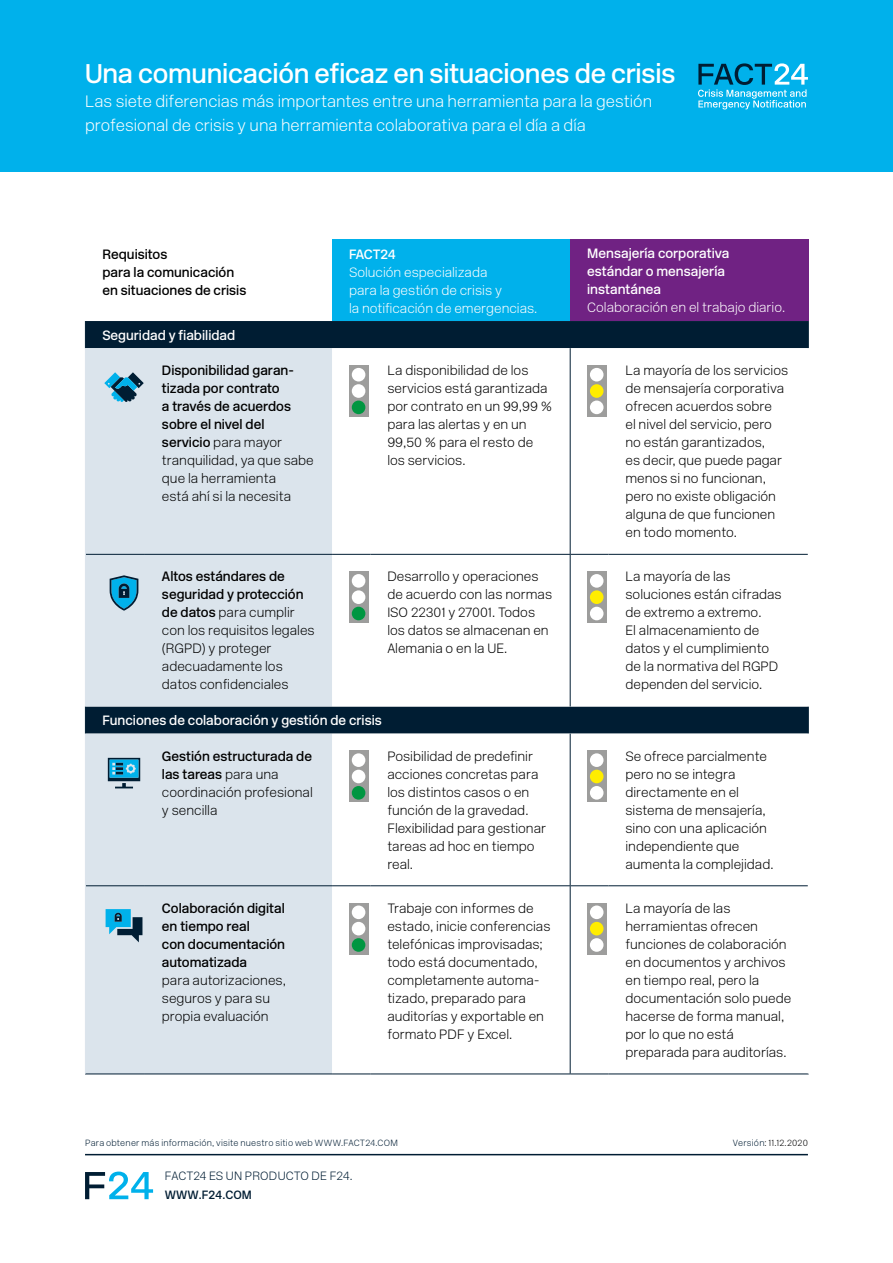
<style>
.page{position:relative;width:893px;height:1263px;background:#fff}
.page>*{position:absolute;margin:0;border:0;box-sizing:border-box;transform-origin:0 0}
.t1{font:500 27px "New Rail Alphabet";letter-spacing:-.01em;color:#fff}
.t2{font:16.5px/24px "New Rail Alphabet White";color:#fff}
.t3{font:13.5px/18px "New Rail Alphabet White";color:#000}
.t4{font:500 13.5px/18px "New Rail Alphabet";color:#000}
.t5{font:500 13.5px/18px "New Rail Alphabet";color:#fff}
.t6{font:13.5px/18px "New Rail Alphabet White";color:#fff}
.t7{font:12px "New Rail Alphabet White";letter-spacing:-.005em;color:#001d33}
.t8{font:500 12px "New Rail Alphabet";letter-spacing:.01em;color:#001d33}
.t9{font:9px "New Rail Alphabet White";letter-spacing:.025em;color:#001d33}
.t10{font:9px "New Rail Alphabet White";letter-spacing:.025em;color:#000}
.s1{font-family:"New Rail Alphabet";font-weight:500}
.s2{font-family:"New Rail Alphabet White";font-weight:400}
.s3{color:#001d33}
</style>
<div class="page">
<div style="left:0;top:0;width:893px;height:172px;background:#00b1eb"></div>
<svg style="left:698px;top:63px;width:110px;height:46px"></svg>
<hr style="left:85px;top:1154px;width:723px;height:1px;background:#001d33">
<svg style="left:85px;top:1171px;width:68px;height:28px"></svg>
<div style="left:332px;top:240px;width:238px;height:81px;background:#00b1eb"></div>
<div style="left:570px;top:240px;width:238px;height:81px;background:#702283"></div>
<div style="left:86px;top:321px;width:722px;height:27px;background:#001d33"></div>
<div style="left:86px;top:348px;width:246px;height:725px;background:#dbe4ec"></div>
<svg style="left:332px;top:348px;width:476px;height:725px"></svg>
<hr style="left:570px;top:348px;width:1px;height:206px;background:#001d33">
<hr style="left:570px;top:555px;width:1px;height:151px;background:#001d33">
<hr style="left:570px;top:734px;width:1px;height:151px;background:#001d33">
<hr style="left:570px;top:886px;width:1px;height:187px;background:#001d33">
<hr style="left:86px;top:885px;width:59px;height:1px;background:#001d33">
<hr style="left:145px;top:885px;width:187px;height:1px;background:#001d33">
<hr style="left:332px;top:885px;width:38px;height:1px;background:#001d33">
<hr style="left:370px;top:885px;width:200px;height:1px;background:#001d33">
<hr style="left:570px;top:885px;width:38px;height:1px;background:#001d33">
<hr style="left:608px;top:885px;width:200px;height:1px;background:#001d33">
<hr style="left:86px;top:554px;width:59px;height:1px;background:#001d33">
<hr style="left:145px;top:554px;width:187px;height:1px;background:#001d33">
<hr style="left:332px;top:554px;width:38px;height:1px;background:#001d33">
<hr style="left:370px;top:554px;width:200px;height:1px;background:#001d33">
<hr style="left:570px;top:554px;width:38px;height:1px;background:#001d33">
<hr style="left:608px;top:554px;width:200px;height:1px;background:#001d33">
<svg style="left:85px;top:321px;width:1px;height:27px"></svg>
<svg style="left:808px;top:321px;width:1px;height:27px"></svg>
<svg style="left:85px;top:706px;width:1px;height:28px"></svg>
<svg style="left:808px;top:706px;width:1px;height:28px"></svg>
<hr style="left:85px;top:1073px;width:60px;height:1px;background:#001d33">
<hr style="left:145px;top:1073px;width:187px;height:1px;background:#001d33">
<hr style="left:332px;top:1073px;width:38px;height:1px;background:#001d33">
<hr style="left:370px;top:1073px;width:200px;height:1px;background:#001d33">
<hr style="left:570px;top:1073px;width:38px;height:1px;background:#001d33">
<hr style="left:608px;top:1073px;width:201px;height:1px;background:#001d33">
<hr style="left:85px;top:348px;width:1px;height:206px;background:#dbe4ec">
<hr style="left:85px;top:554px;width:1px;height:152px;background:#dbe4ec">
<hr style="left:85px;top:734px;width:1px;height:152px;background:#dbe4ec">
<hr style="left:85px;top:886px;width:1px;height:187px;background:#dbe4ec">
<hr style="left:808px;top:240px;width:1px;height:81px;background:#702283">
<svg style="left:104px;top:372px;width:40px;height:30px"></svg>
<svg style="left:349px;top:365px;width:19px;height:52px"></svg>
<div style="left:352px;top:384px;width:13px;height:14px;background:#fff;border-radius:50%"></div>
<div style="left:352px;top:368px;width:13px;height:13px;background:#fff;border-radius:50%"></div>
<div style="left:352px;top:401px;width:13px;height:13px;background:#009641;border-radius:50%"></div>
<div style="left:587px;top:365px;width:19px;height:52px;background:#9d9d9c"></div>
<div style="left:590px;top:384px;width:13px;height:14px;background:#ffed00;border-radius:50%"></div>
<div style="left:590px;top:368px;width:13px;height:13px;background:#fff;border-radius:50%"></div>
<div style="left:590px;top:401px;width:13px;height:13px;background:#fff;border-radius:50%"></div>
<svg style="left:110px;top:575px;width:28px;height:36px"></svg>
<div style="left:349px;top:571px;width:19px;height:52px;background:#9d9d9c"></div>
<div style="left:352px;top:590px;width:13px;height:14px;background:#fff;border-radius:50%"></div>
<div style="left:352px;top:574px;width:13px;height:14px;background:#fff;border-radius:50%"></div>
<div style="left:352px;top:607px;width:13px;height:13px;background:#009641;border-radius:50%"></div>
<div style="left:587px;top:571px;width:19px;height:52px;background:#9d9d9c"></div>
<div style="left:590px;top:590px;width:13px;height:14px;background:#ffed00;border-radius:50%"></div>
<div style="left:590px;top:574px;width:13px;height:14px;background:#fff;border-radius:50%"></div>
<div style="left:590px;top:607px;width:13px;height:13px;background:#fff;border-radius:50%"></div>
<svg style="left:108px;top:758px;width:32px;height:30px"></svg>
<div style="left:349px;top:751px;width:19px;height:51px;background:#9d9d9c"></div>
<div style="left:352px;top:770px;width:13px;height:13px;background:#fff;border-radius:50%"></div>
<div style="left:352px;top:753px;width:13px;height:14px;background:#fff;border-radius:50%"></div>
<div style="left:352px;top:786px;width:13px;height:14px;background:#009641;border-radius:50%"></div>
<div style="left:587px;top:751px;width:19px;height:51px;background:#9d9d9c"></div>
<div style="left:590px;top:770px;width:13px;height:13px;background:#ffed00;border-radius:50%"></div>
<div style="left:590px;top:753px;width:13px;height:14px;background:#fff;border-radius:50%"></div>
<div style="left:590px;top:786px;width:13px;height:14px;background:#fff;border-radius:50%"></div>
<svg style="left:106px;top:909px;width:36px;height:33px"></svg>
<div style="left:349px;top:903px;width:19px;height:51px;background:#9d9d9c"></div>
<div style="left:352px;top:922px;width:13px;height:13px;background:#fff;border-radius:50%"></div>
<div style="left:352px;top:905px;width:13px;height:14px;background:#fff;border-radius:50%"></div>
<div style="left:352px;top:938px;width:13px;height:14px;background:#009641;border-radius:50%"></div>
<div style="left:587px;top:903px;width:19px;height:51px;background:#9d9d9c"></div>
<div style="left:590px;top:922px;width:13px;height:13px;background:#ffed00;border-radius:50%"></div>
<div style="left:590px;top:905px;width:13px;height:14px;background:#fff;border-radius:50%"></div>
<div style="left:590px;top:938px;width:13px;height:14px;background:#fff;border-radius:50%"></div>
<h1 class="t1" style="left:85px;top:55px;width:592px">Una comunicación eficaz en situaciones de crisis</h1>
<p class="t2" style="left:85px;top:89px;width:569px">Las siete diferencias más importantes entre una herramienta para la gestión profesional de crisis y una herramienta colaborativa para el día a día</p>
<p class="t4" style="left:102px;top:245px;width:146px">Requisitos<br>para la comunicación en situaciones de crisis</p>
<p class="t5" style="left:349px;top:245px;width:48px">FACT24</p>
<p class="t6" style="left:349px;top:263px;width:190px">Solución especializada<br>para la gestión de crisis y<br>la notificación de emergencias.</p>
<p class="t5" style="left:587px;top:245px;width:144px">Mensajería corporativa estándar o mensajería instantánea</p>
<p class="t6" style="left:587px;top:299px;width:200px">Colaboración en el trabajo diario.</p>
<p class="t5" style="left:102px;top:326px;width:134px">Seguridad y fiabilidad</p>
<p class="t4" style="left:162px;top:361px;width:134px">Disponibilidad garan&shy;tizada por contrato<br>a través de acuerdos sobre el nivel del</p>
<p class="t3" style="left:162px;top:433px;width:153px"><span class="s1">servicio</span> para mayor tranquilidad, ya que sabe que la herramienta<br>está ahí si la necesita</p>
<p class="t4" style="left:162px;top:567px;width:143px">Altos estándares de seguridad y protección</p>
<p class="t3" style="left:162px;top:603px;width:154px"><span class="s1">de datos</span> para cumplir con los requisitos legales (RGPD) y proteger adecuadamente los datos confidenciales</p>
<p class="t3" style="left:387px;top:361px;width:166px">La disponibilidad de los servicios está garantizada por contrato en un 99,99 % para las alertas y en un<br>99,50 % para el resto de los servicios.</p>
<p class="t3" style="left:625px;top:361px;width:164px">La mayoría de los servicios de mensajería corporativa ofrecen acuerdos sobre<br>el nivel del servicio, pero no están garantizados,<br>es decir, que puede pagar menos si no funcionan, pero no existe obligación alguna de que funcionen en todo momento.</p>
<p class="t3" style="left:387px;top:567px;width:166px">Desarrollo y operaciones de acuerdo con las normas<br>ISO 22301 y 27001. Todos los datos se almacenan en<br>Alemania o en la UE.</p>
<p class="t3" style="left:625px;top:567px;width:158px">La mayoría de las soluciones están cifradas de extremo a extremo.<br>El almacenamiento de datos y el cumplimiento de la normativa del RGPD dependen del servicio.</p>
<p class="t5" style="left:102px;top:711px;width:281px">Funciones de colaboración y gestión de crisis</p>
<p class="t4" style="left:162px;top:747px;width:152px">Gestión estructurada de las tareas <span class="s2">para una</span></p>
<p class="t3" style="left:162px;top:783px;width:152px">coordinación profesional y sencilla</p>
<p class="t3" style="left:387px;top:747px;width:160px">Posibilidad de predefinir acciones concretas para los distintos casos o en función de la gravedad.<br>Flexibilidad para gestionar tareas ad hoc en tiempo real.</p>
<p class="t3" style="left:625px;top:747px;width:150px">Se ofrece parcialmente pero no se integra directamente en el sistema de mensajería, sino con una aplicación independiente que aumenta la complejidad.</p>
<p class="t4" style="left:162px;top:899px;width:125px">Colaboración digital en tiempo real<br>con documentación automatizada</p>
<p class="t3" style="left:162px;top:971px;width:125px">para autorizaciones, seguros y para su propia evaluación</p>
<p class="t3" style="left:387px;top:899px;width:165px">Trabaje con informes de estado, inicie conferencias telefónicas improvisadas; todo está documentado, completamente automa&shy;tizado, preparado para auditorías y exportable en formato PDF y Excel.</p>
<p class="t3" style="left:625px;top:899px;width:167px">La mayoría de las herramientas ofrecen funciones de colaboración en documentos y archivos en tiempo real, pero la documentación solo puede hacerse de forma manual, por lo que no está preparada para auditorías.</p>
<p class="t9" style="left:85px;top:1137px;width:314px">Para obtener más información, visite nuestro sitio web WWW.FACT24.COM</p>
<p class="t7" style="left:165px;top:1168px;width:189px">FACT24 ES UN PRODUCTO DE F24.</p>
<p class="t8" style="left:165px;top:1187px;width:89px">WWW.F24.COM</p>
<p class="t10" style="left:733px;top:1137px;width:77px"><span class="s3">Versión</span>: 11.12.2020</p>
</div>
